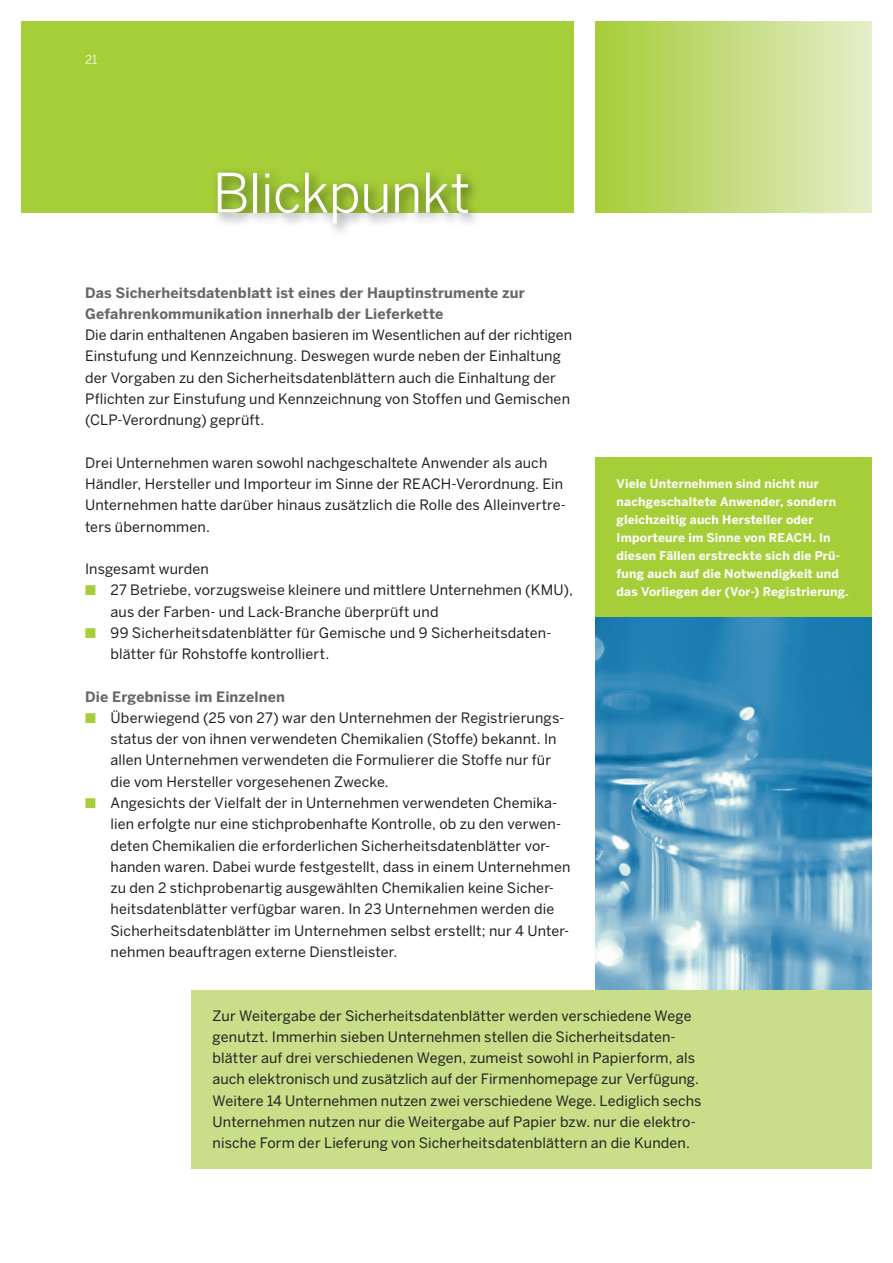
<style>
.page{position:relative;width:893px;height:1263px;background:#fff}
.page>*{position:absolute;margin:0;border:0;box-sizing:border-box;transform-origin:0 0}
.t1{font:54px "Benton Sans";letter-spacing:-.01em;color:#fff}
.t2{font:14.25px/21.3px "Benton Sans";letter-spacing:.01em;color:#231f20}
.t3{font:700 14.25px/21.3px "Benton Sans";letter-spacing:.01em;color:#67676a}
.t4{font:700 12px/18px "Benton Sans";letter-spacing:.015em;color:#fff}
.t5{font:12px "Benton Sans";color:#fff}
.s1{color:#a6ce39}
</style>
<div class="page">
<img style="left:595px;top:617px;width:277px;height:373px">
<div style="left:191px;top:990px;width:681px;height:179px;background:#c8de88"></div>
<div style="left:21px;top:21px;width:553px;height:192px;background:#a6ce39"></div>
<div style="left:595px;top:21px;width:277px;height:192px;background:linear-gradient(to right,#a6cd37,#e5eeca)"></div>
<div style="left:595px;top:457px;width:277px;height:160px;background:#a6ce39"></div>
<p class="t5" style="left:85px;top:52px;width:14px">21</p>
<h1 class="t1" style="left:213px;top:161px;width:259px">Blickpunkt</h1>
<p class="t3" style="left:85px;top:282px;width:441px">Das Sicherheitsdatenblatt ist eines der Hauptinstrumente zur<br>Gefahrenkommunikation innerhalb der Lieferkette</p>
<p class="t2" style="left:85px;top:324px;width:489px">Die darin enthaltenen Angaben basieren im Wesentlichen auf der richtigen Einstufung und Kennzeichnung. Deswegen wurde neben der Einhaltung der Vorgaben zu den Sicherheitsdatenblättern auch die Einhaltung der Pflichten zur Einstufung und Kennzeichnung von Stoffen und Gemischen (CLP-Verordnung) geprüft.</p>
<p class="t2" style="left:85px;top:452px;width:482px">Drei Unternehmen waren sowohl nachgeschaltete Anwender als auch Händler, Hersteller und Importeur im Sinne der REACH-Verordnung. Ein Unternehmen hatte darüber hinaus zusätzlich die Rolle des Alleinvertre&shy;ters übernommen.</p>
<p class="t2" style="left:85px;top:558px;width:125px">Insgesamt wurden</p>
<p class="t2" style="left:111px;top:579px;width:464px;text-indent:-26px"><span class="s1">■</span> 27 Betriebe, vorzugsweise kleinere und mittlere Unternehmen (KMU), aus der Farben- und Lack-Branche überprüft und</p>
<p class="t2" style="left:111px;top:622px;width:442px;text-indent:-26px"><span class="s1">■</span> 99 Sicherheitsdatenblätter für Gemische und 9 Sicherheitsdaten&shy;blätter für Rohstoffe kontrolliert.</p>
<p class="t3" style="left:85px;top:686px;width:201px">Die Ergebnisse im Einzelnen</p>
<p class="t2" style="left:111px;top:707px;width:455px;text-indent:-26px"><span class="s1">■</span> Überwiegend (25 von 27) war den Unternehmen der Registrierungs&shy;status der von ihnen verwendeten Chemikalien (Stoffe) bekannt. In allen Unternehmen verwendeten die Formulierer die Stoffe nur für die vom Hersteller vorgesehenen Zwecke.</p>
<p class="t2" style="left:111px;top:792px;width:461px;text-indent:-26px"><span class="s1">■</span> Angesichts der Vielfalt der in Unternehmen verwendeten Chemika&shy;lien erfolgte nur eine stichprobenhafte Kontrolle, ob zu den verwen&shy;deten Chemikalien die erforderlichen Sicherheitsdatenblätter vor&shy;handen waren. Dabei wurde festgestellt, dass in einem Unternehmen zu den 2 stichprobenartig ausgewählten Chemikalien keine Sicher&shy;heitsdatenblätter verfügbar waren. In 23 Unternehmen werden die Sicherheitsdatenblätter im Unternehmen selbst erstellt; nur 4 Unter&shy;nehmen beauftragen externe Dienstleister.</p>
<p class="t4" style="left:617px;top:474px;width:234px">Viele Unternehmen sind nicht nur nachgeschaltete Anwender, sondern gleichzeitig auch Hersteller oder Importeure im Sinne von REACH. In diesen Fällen erstreckte sich die Prü&shy;fung auch auf die Notwendigkeit und das Vorliegen der (Vor-) Registrierung.</p>
<p class="t2" style="left:213px;top:1004px;width:490px">Zur Weitergabe der Sicherheitsdatenblätter werden verschiedene Wege genutzt. Immerhin sieben Unternehmen stellen die Sicherheitsdaten&shy;blätter auf drei verschiedenen Wegen, zumeist sowohl in Papierform, als auch elektronisch und zusätzlich auf der Firmenhomepage zur Verfügung.<br>Weitere 14 Unternehmen nutzen zwei verschiedene Wege. Lediglich sechs Unternehmen nutzen nur die Weitergabe auf Papier bzw. nur die elektro&shy;nische Form der Lieferung von Sicherheitsdatenblättern an die Kunden.</p>
</div>
